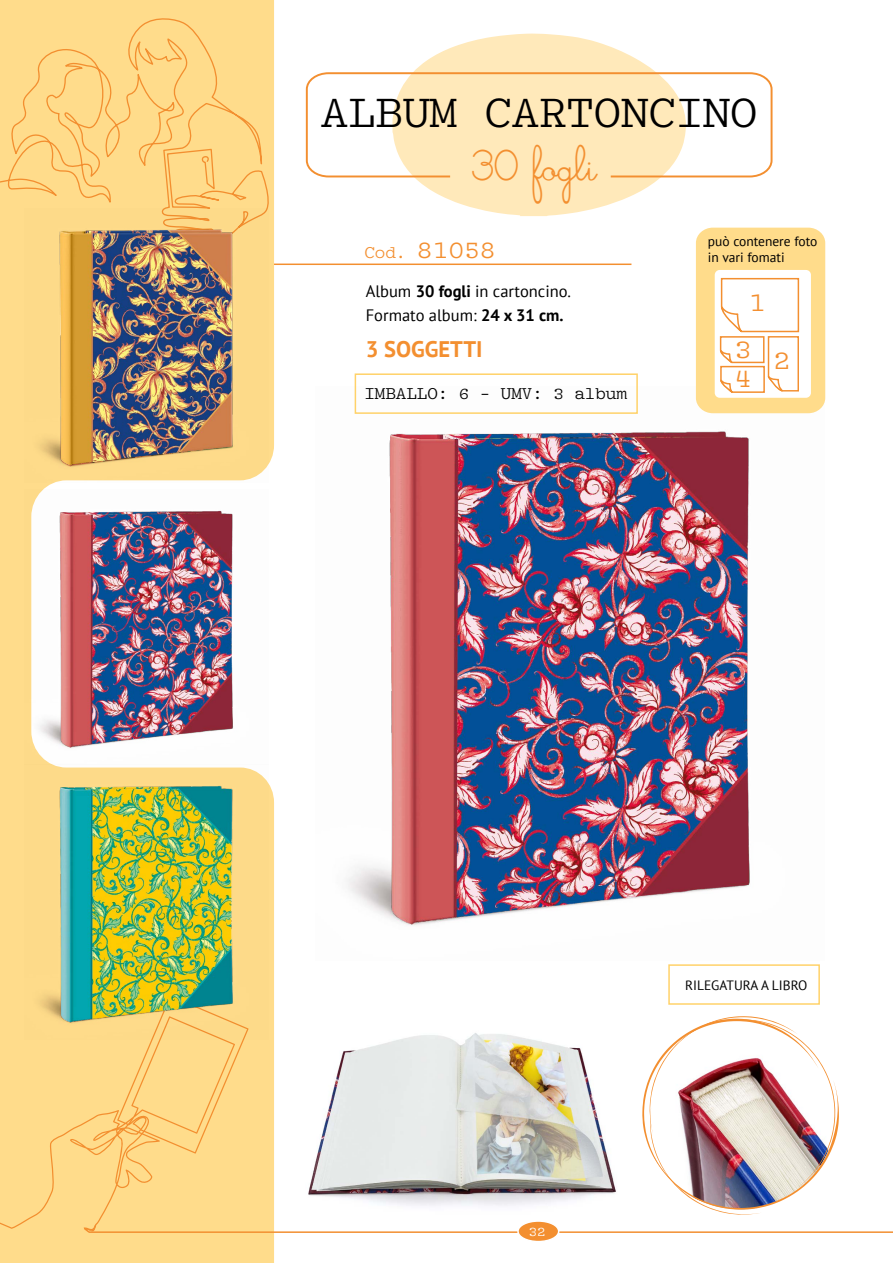
<style>
.page{position:relative;width:893px;height:1263px;background:#fff}
.page>*{position:absolute;margin:0;border:0;box-sizing:border-box;transform-origin:0 0}
.t1{font:39px "Fantabular MVB";color:#000}
.t2{font:39px "Cursivestandard";color:#f38f30}
.t3{font:24px/29.5px "Fantabular MVB";color:#f38f30}
.t4{font:22.5px "Fantabular MVB";color:#f38f30}
.t5{font:700 22.5px "PT Sans";color:#f38f30}
.t6{font:16.5px/24px "PT Sans";color:#000}
.t7{font:15px "Fantabular MVB";color:#000}
.t8{font:13.5px/16.2px "PT Sans";color:#000}
.t9{font:12px "Fantabular MVB";color:#fff}
.s1{font-size:15px}
.s2{font-weight:700}
</style>
<div class="page">
<img style="left:308px;top:1033px;width:308px;height:173px">
<hr style="left:269px;top:264px;width:362px;height:1px;background:#f38f30">
<svg style="left:0;top:0;width:274px;height:1263px;background:#fedf95"></svg>
<svg style="left:414px;top:33px;width:246px;height:183px;fill:#ffe9ba"></svg>
<svg style="left:305px;top:71px;width:468px;height:107px"></svg>
<div style="left:518px;top:1221px;width:41px;height:20px;background:#f38f30;border-radius:50%"></div>
<div style="left:517px;top:1220px;width:42px;height:22px;border:2px solid #fff;border-radius:50%"></div>
<svg style="left:0;top:0;width:273px;height:241px;background:#fed786"></svg>
<div style="left:0;top:995px;width:249px;height:240px;background:#ffdc8b"></div>
<svg style="left:79px;top:1223px;width:814px;height:11px"></svg>
<img style="left:25px;top:208px;width:244px;height:275px">
<img style="left:25px;top:489px;width:244px;height:275px">
<img style="left:25px;top:764px;width:244px;height:275px">
<img style="left:347px;top:386px;width:478px;height:540px">
<div style="left:355px;top:373px;width:283px;height:41px;border:2px solid #ffd269"></div>
<div style="left:668px;top:964px;width:152px;height:41px;border:2px solid #ffd269"></div>
<div style="left:696px;top:228px;width:129px;height:185px;background:#ffdc8b;border-radius:16px"></div>
<div style="left:715px;top:270px;width:96px;height:128px;background:#fff;border-radius:5px"></div>
<svg style="left:719px;top:277px;width:81px;height:116px"></svg>
<img style="left:642px;top:1016px;width:197px;height:199px">
<h1 class="t1" style="left:321px;top:87px;width:438px">ALBUM CARTONCINO</h1>
<h1 class="t2" style="left:471px;top:144px;width:128px">30 fogli</h1>
<h3 class="t4" style="left:364px;top:235px;width:133px"><span class="s1">Cod.</span> 81058</h3>
<p class="t6" style="left:366px;top:279px;width:207px">Album <span class="s2">30 fogli</span> in cartoncino.<br>Formato album: <span class="s2">24 x 31 cm.</span></p>
<h3 class="t5" style="left:366px;top:334px;width:119px">3 SOGGETTI</h3>
<p class="t7" style="left:364px;top:383px;width:264px">IMBALLO: 6 - UMV: 3 album</p>
<p class="t8" style="left:708px;top:232px;width:111px">può contenere foto in vari fomati</p>
<h2 class="t3" style="left:749px;top:288px;width:18px">1</h2>
<h2 class="t3" style="left:735px;top:335px;width:18px">3<br>4</h2>
<h2 class="t3" style="left:773px;top:346px;width:18px">2</h2>
<p class="t9" style="left:529px;top:1223px;width:18px">32</p>
<p class="t8" style="left:685px;top:976px;width:124px">RILEGATURA A LIBRO</p>
</div>
